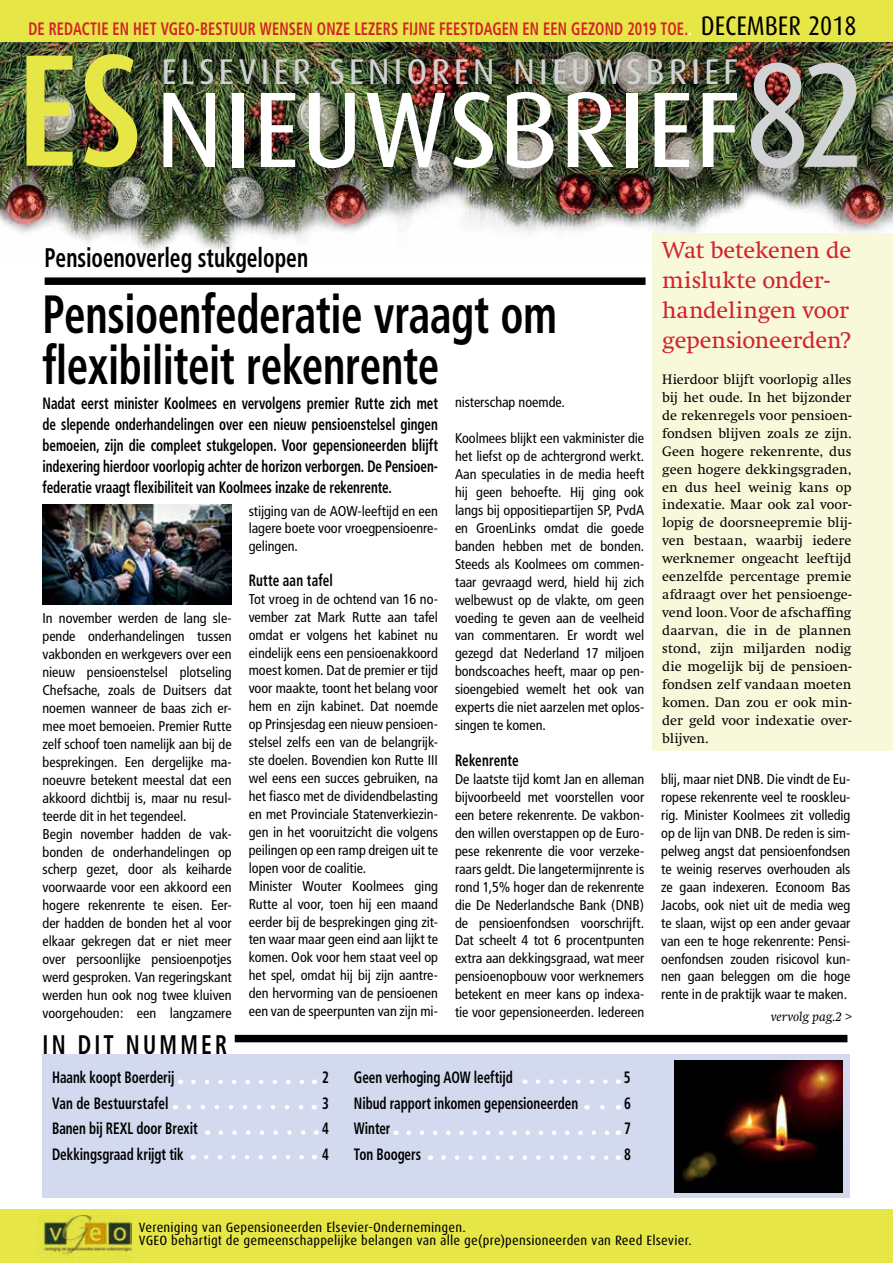
<style>
.page{position:relative;width:893px;height:1263px;background:#fff}
.page>*{position:absolute;margin:0;border:0;box-sizing:border-box;transform-origin:0 0}
.t1{font:500 159.9px "Dax Condensed";color:#e6e646}
.t2{font:149.4px "Dax Condensed";color:#d1d3d4}
.t3{font:107.55px "Dax Condensed";color:#fff;scale:1.15 1}
.t4{font:700 condensed 53.85px/50.8px "Frutiger";letter-spacing:-.01em;color:#000;scale:.8 1}
.t5{font:35.85px "Dax Condensed";letter-spacing:.1em;color:#d1d3d4;scale:1.1 1}
.t6{font:700 condensed 26.85px "Frutiger";color:#000;scale:.8 1}
.t7{font:26.85px "Dax Condensed";color:#000}
.t8{font:700 condensed 26.85px "Frutiger";letter-spacing:.15em;color:#000;scale:.8 1}
.t9{font:24px/29.8px "Swift";letter-spacing:-.01em;color:#d2232a}
.t10{font:700 condensed 18px "Frutiger";letter-spacing:.01em;color:#d2232a;scale:.8 1}
.t11{font:700 condensed 16.5px/20.9px "Frutiger";letter-spacing:-.005em;color:#000;text-align:justify;scale:.8 1}
.t12{font:condensed 14.25px/18px "Frutiger";letter-spacing:-.005em;color:#000;text-align:justify}
.t13{font:14.25px/18px "Swift";letter-spacing:-.005em;color:#000;text-align:justify}
.t14{font:13.5px/13.5px "Dax Condensed";letter-spacing:.015em;color:#000;scale:1.1 1}
.t15{font:italic 13.5px "Swift";letter-spacing:-.005em;color:#000}
.s1{color:#fff}
</style>
<div class="page">
<div style="left:0;top:0;width:893px;height:166px;background:#e6e646"></div>
<div style="left:0;top:1209px;width:893px;height:54px;background:#e6e646"></div>
<div style="left:235px;top:1035px;width:612px;height:7px;background:#000"></div>
<div style="left:43px;top:1054px;width:807px;height:143px;background:#d3d9ee"></div>
<img style="left:42px;top:1215px;width:89px;height:40px">
<img style="left:0;top:42px;width:893px;height:217px">
<svg style="left:538px;top:1079px;width:70px;height:5px"></svg>
<svg style="left:409px;top:1130px;width:200px;height:5px"></svg>
<svg style="left:443px;top:1155px;width:166px;height:5px"></svg>
<svg style="left:206px;top:1155px;width:98px;height:4px"></svg>
<svg style="left:189px;top:1105px;width:115px;height:4px"></svg>
<svg style="left:193px;top:1079px;width:111px;height:5px"></svg>
<img style="left:674px;top:1060px;width:168px;height:133px">
<div style="left:45px;top:277px;width:600px;height:8px;background:#000"></div>
<svg style="left:221px;top:1130px;width:85px;height:5px"></svg>
<div style="left:653px;top:233px;width:240px;height:518px;background:#f8f8da"></div>
<img style="left:43px;top:505px;width:189px;height:100px">
<p class="t10" style="left:28px;top:18px;width:831px">DE REDACTIE EN HET VGEO-BESTUUR WENSEN ONZE LEZERS FIJNE FEESTDAGEN EN EEN GEZOND 2019 TOE.<span class="s1">.</span></p>
<h3 class="t7" style="left:701px;top:11px;width:157px">DECEMBER 2018</h3>
<h1 class="t1" style="left:16px;top:22px;width:129px">ES</h1>
<h3 class="t5" style="left:161px;top:52px;width:526px">ELSEVIER SENIOREN NIEUWSBRIEF</h3>
<h2 class="t2" style="left:744px;top:34px;width:124px">82</h2>
<h3 class="t3" style="left:155px;top:71px;width:511px">NIEUWSBRIEF</h3>
<h3 class="t9" style="left:662px;top:236px;width:190px">Wat betekenen de mislukte onder&shy;handelingen voor gepensioneerden?</h3>
<p class="t13" style="left:662px;top:371px;width:191px">Hierdoor blijft voorlopig alles bij het oude. In het bijzonder de rekenregels voor pensioen&shy;fondsen blijven zoals ze zijn.<br>Geen hogere rekenrente, dus geen hogere dekkingsgraden, en dus heel weinig kans op indexatie. Maar ook zal voor&shy;lopig de doorsneepremie blij&shy;ven bestaan, waarbij iedere werknemer ongeacht leeftijd eenzelfde percentage premie afdraagt over het pensioenge&shy;vend loon. Voor de afschaffing daarvan, die in de plannen stond, zijn miljarden nodig die mogelijk bij de pensioen&shy;fondsen zelf vandaan moeten komen. Dan zou er ook min&shy;der geld voor indexatie over&shy;blijven.</p>
<h3 class="t6" style="left:45px;top:241px;width:331px">Pensioenoverleg stukgelopen</h3>
<h3 class="t4" style="left:43px;top:289px;width:645px">Pensioenfederatie vraagt om flexibiliteit rekenrente</h3>
<p class="t11" style="left:43px;top:393px;width:496px">Nadat eerst minister Koolmees en vervolgens premier Rutte zich met de slepende onderhandelingen over een nieuw pensioenstelsel gingen bemoeien, zijn die compleet stukgelopen. Voor gepensioneerden blijft indexering hierdoor voorlopig achter de horizon verborgen. De Pensioen&shy;federatie vraagt flexibiliteit van Koolmees inzake de rekenrente.</p>
<p class="t12" style="left:455px;top:393px;width:112px">nisterschap noemde.</p>
<p class="t12" style="left:455px;top:429px;width:191px">Koolmees blijkt een vakminister die het liefst op de achtergrond werkt.<br>Aan speculaties in de media heeft hij geen behoefte. Hij ging ook langs bij oppositiepartijen SP, PvdA en GroenLinks omdat die goede banden hebben met de bonden.<br>Steeds als Koolmees om commen&shy;taar gevraagd werd, hield hij zich welbewust op de vlakte, om geen voeding te geven aan de veelheid van commentaren. Er wordt wel gezegd dat Nederland 17 miljoen bondscoaches heeft, maar op pen&shy;sioengebied wemelt het ook van experts die niet aarzelen met oplos&shy;singen te komen.</p>
<p class="t11" style="left:455px;top:750px;width:81px">Rekenrente</p>
<p class="t12" style="left:455px;top:770px;width:191px">De laatste tijd komt Jan en alleman bijvoorbeeld met voorstellen voor een betere rekenrente. De vakbon&shy;den willen overstappen op de Euro&shy;pese rekenrente die voor verzeke&shy;raars geldt. Die langetermijnrente is rond 1,5% hoger dan de rekenrente die De Nederlandsche Bank (DNB) de pensioenfondsen voorschrijft.<br>Dat scheelt 4 tot 6 procentpunten extra aan dekkingsgraad, wat meer pensioenopbouw voor werknemers betekent en meer kans op indexa&shy;tie voor gepensioneerden. Iedereen</p>
<p class="t12" style="left:661px;top:770px;width:191px">blij, maar niet DNB. Die vindt de Eu&shy;ropese rekenrente veel te rooskleu&shy;rig. Minister Koolmees zit volledig op de lijn van DNB. De reden is sim&shy;pelweg angst dat pensioenfondsen te weinig reserves overhouden als ze gaan indexeren. Econoom Bas Jacobs, ook niet uit de media weg te slaan, wijst op een ander gevaar van een te hoge rekenrente: Pensi&shy;oenfondsen zouden risicovol kun&shy;nen gaan beleggen om die hoge rente in de praktijk waar te maken.</p>
<p class="t12" style="left:249px;top:502px;width:191px">stijging van de AOW-leeftijd en een lagere boete voor vroegpensioenre&shy;gelingen.</p>
<p class="t11" style="left:249px;top:570px;width:107px">Rutte aan tafel</p>
<p class="t12" style="left:249px;top:590px;width:191px;text-align:left">Tot vroeg in de ochtend van 16 no&shy;vember zat Mark Rutte aan tafel omdat er volgens het kabinet nu eindelijk eens een pensioenakkoord moest komen. Dat de premier er tijd voor maakte, toont het belang voor hem en zijn kabinet. Dat noemde op Prinsjesdag een nieuw pensioen&shy;stelsel zelfs een van de belangrijk&shy;ste doelen. Bovendien kon Rutte III wel eens een succes gebruiken, na het fiasco met de dividendbelasting en met Provinciale Statenverkiezin&shy;gen in het vooruitzicht die volgens peilingen op een ramp dreigen uit te lopen voor de coalitie.<br>Minister Wouter Koolmees ging Rutte al voor, toen hij een maand eerder bij de besprekingen ging zit&shy;ten waar maar geen eind aan lijkt te komen. Ook voor hem staat veel op het spel, omdat hij bij zijn aantre&shy;den hervorming van de pensioenen een van de speerpunten van zijn mi-</p>
<p class="t12" style="left:43px;top:609px;width:191px;text-align:left">In november werden de lang sle&shy;pende onderhandelingen tussen vakbonden en werkgevers over een nieuw pensioenstelsel plotseling<br>Chefsache, zoals de Duitsers dat noemen wanneer de baas zich er&shy;mee moet bemoeien. Premier Rutte zelf schoof toen namelijk aan bij de besprekingen. Een dergelijke ma&shy;noeuvre betekent meestal dat een akkoord dichtbij is, maar nu resul&shy;teerde dit in het tegendeel.<br>Begin november hadden de vak&shy;bonden de onderhandelingen op scherp gezet, door als keiharde voorwaarde voor een akkoord een hogere rekenrente te eisen. Eer&shy;der hadden de bonden het al voor elkaar gekregen dat er niet meer over persoonlijke pensioenpotjes werd gesproken. Van regeringskant werden hun ook nog twee kluiven voorgehouden: een langzamere</p>
<p class="t15" style="left:771px;top:1009px;width:82px">vervolg pag.2 &gt;</p>
<h3 class="t8" style="left:43px;top:1029px;width:232px">IN DIT NUMMER</h3>
<p class="t11" style="left:52px;top:1067px;width:154px">Haank koopt Boerderij</p>
<p class="t11" style="left:322px;top:1067px;width:10px">2</p>
<p class="t11" style="left:52px;top:1093px;width:147px">Van de Bestuurstafel</p>
<p class="t11" style="left:322px;top:1093px;width:10px">3</p>
<p class="t11" style="left:52px;top:1118px;width:183px">Banen bij REXL door Brexit</p>
<p class="t11" style="left:322px;top:1118px;width:10px">4</p>
<p class="t11" style="left:52px;top:1143px;width:166px">Dekkingsgraad krijgt tik</p>
<p class="t11" style="left:322px;top:1143px;width:10px">4</p>
<p class="t11" style="left:354px;top:1067px;width:200px">Geen verhoging AOW leeftijd</p>
<p class="t11" style="left:624px;top:1067px;width:10px">5</p>
<p class="t11" style="left:354px;top:1093px;width:282px">Nibud rapport inkomen gepensioneerden</p>
<p class="t11" style="left:624px;top:1093px;width:10px">6</p>
<p class="t11" style="left:354px;top:1118px;width:47px">Winter</p>
<p class="t11" style="left:624px;top:1118px;width:10px">7</p>
<p class="t11" style="left:354px;top:1143px;width:86px">Ton Boogers</p>
<p class="t11" style="left:624px;top:1143px;width:10px">8</p>
<p class="t14" style="left:139px;top:1221px;width:504px">Vereniging van Gepensioneerden Elsevier-Ondernemingen.<br>VGEO behartigt de gemeenschappelijke belangen van alle ge(pre)pensioneerden van Reed Elsevier.</p>
</div>
